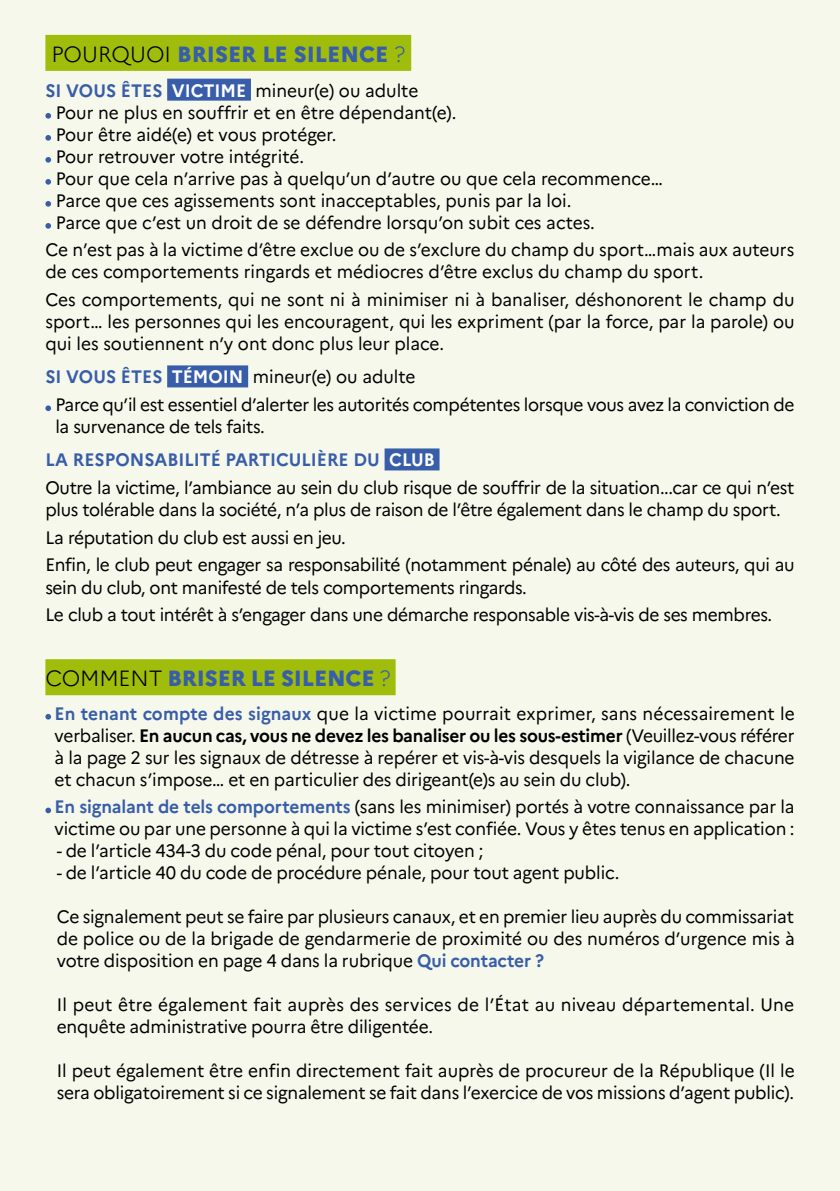
<style>
.page{position:relative;width:840px;height:1191px;background:#fff}
.page>*{position:absolute;margin:0;border:0;box-sizing:border-box;transform-origin:0 0}
.t1{font:800 22px "Marianne";letter-spacing:-.005em;color:#385ea9}
.t2{font:18px/22px "Marianne";letter-spacing:-.01em;color:#000;scale:.96 1}
.t3{font:700 18px/33.4px "Marianne";color:#385ea9;scale:.96 1}
.s1{font-weight:300;color:#000}
.s2{font-weight:300}
.s3{font-weight:700;color:#385ea9}
.s4{font-weight:700;color:#fff}
.s5{font-weight:400;color:#000}
.s6{color:#fff}
.s7{font-weight:700}
</style>
<div class="page">
<div style="left:0;top:0;width:839px;height:1191px;background:#f6f8ec"></div>
<div style="left:45px;top:35px;width:366px;height:36px;background:#a1bd0b"></div>
<div style="left:167px;top:79px;width:84px;height:22px;background:#385ea9"></div>
<div style="left:167px;top:365px;width:81px;height:22px;background:#385ea9"></div>
<div style="left:384px;top:448px;width:55px;height:22px;background:#385ea9"></div>
<div style="left:45px;top:659px;width:350px;height:36px;background:#a1bd0b"></div>
<svg style="left:45px;top:113px;width:6px;height:6px"></svg>
<svg style="left:45px;top:135px;width:6px;height:6px"></svg>
<svg style="left:45px;top:157px;width:6px;height:6px"></svg>
<svg style="left:45px;top:179px;width:6px;height:6px"></svg>
<svg style="left:45px;top:201px;width:6px;height:6px"></svg>
<svg style="left:45px;top:223px;width:6px;height:6px"></svg>
<svg style="left:45px;top:405px;width:6px;height:6px"></svg>
<svg style="left:45px;top:714px;width:6px;height:5px"></svg>
<svg style="left:45px;top:807px;width:6px;height:6px"></svg>
<p class="t1" style="left:51px;top:41px;width:355px"><span class="s1">POURQUOI</span> BRISER LE SILENCE <span class="s2">?</span></p>
<p class="t2" style="left:56px;top:79px;width:633px;text-indent:-10px"><span class="s3">SI VOUS ÊTES</span> <span class="s4">VICTIME</span> mineur(e) ou adulte<br>Pour ne plus en souffrir et en être dépendant(e).<br>Pour être aidé(e) et vous protéger.<br>Pour retrouver votre intégrité.<br>Pour que cela n’arrive pas à quelqu’un d’autre ou que cela recommence… Parce que ces agissements sont inacceptables, punis par la loi.<br>Parce que c’est un droit de se défendre lorsqu’on subit ces actes.</p>
<p class="t2" style="left:45px;top:239px;width:781px">Ce n’est pas à la victime d’être exclue ou de s’exclure du champ du sport…mais aux auteurs de ces comportements ringards et médiocres d’être exclus du champ du sport.</p>
<p class="t2" style="left:45px;top:288px;width:781px;text-align:justify">Ces comportements, qui ne sont ni à minimiser ni à banaliser, déshonorent le champ du sport… les personnes qui les encouragent, qui les expriment (par la force, par la parole) ou qui les soutiennent n’y ont donc plus leur place.</p>
<p class="t2" style="left:55px;top:363px;width:771px;line-height:27.6px;text-indent:-10px"><span class="s3">SI VOUS ÊTES</span> <span class="s4">TÉMOIN</span> mineur(e) ou adulte<br>Parce qu’il est essentiel d’alerter les autorités compétentes lorsque vous avez la conviction de</p>
<p class="t3" style="left:45px;top:410px;width:407px;text-indent:10px"><span class="s5">la survenance de tels faits.<br></span>LA RESPONSABILITÉ PARTICULIÈRE DU <span class="s6">CLUB</span></p>
<p class="t2" style="left:45px;top:477px;width:781px">Outre la victime, l’ambiance au sein du club risque de souffrir de la situation...car ce qui n’est plus tolérable dans la société, n’a plus de raison de l’être également dans le champ du sport.</p>
<p class="t2" style="left:45px;top:523px;width:781px;line-height:27.6px">La réputation du club est aussi en jeu.<br>Enfin, le club peut engager sa responsabilité (notamment pénale) au côté des auteurs, qui au</p>
<p class="t2" style="left:45px;top:573px;width:758px;line-height:27.6px">sein du club, ont manifesté de tels comportements ringards.<br>Le club a tout intérêt à s’engager dans une démarche responsable vis-à-vis de ses membres.</p>
<p class="t1" style="left:45px;top:665px;width:346px"><span class="s1">COMMENT</span> BRISER LE SILENCE <span class="s2">?</span></p>
<p class="t2" style="left:55px;top:702px;width:772px;text-align:justify"><span class="s3">En tenant compte des signaux</span> que la victime pourrait exprimer, sans nécessairement le verbaliser. <span class="s7">En aucun cas, vous ne devez les banaliser ou les sous-estimer</span> (Veuillez-vous référer à la page 2 sur les signaux de détresse à repérer et vis-à-vis desquels la vigilance de chacune et chacun s’impose… et en particulier des dirigeant(e)s au sein du club).</p>
<p class="t2" style="left:55px;top:796px;width:772px"><span class="s3">En signalant de tels comportements</span> (sans les minimiser) portés à votre connaissance par la victime ou par une personne à qui la victime s’est confiée. Vous y êtes tenus en application :</p>
<p class="t2" style="left:57px;top:840px;width:445px">- de l’article 434-3 du code pénal, pour tout citoyen ;</p>
<p class="t2" style="left:57px;top:862px;width:587px">- de l’article 40 du code de procédure pénale, pour tout agent public.</p>
<p class="t2" style="left:57px;top:906px;width:769px;text-align:justify">Ce signalement peut se faire par plusieurs canaux, et en premier lieu auprès du commissariat de police ou de la brigade de gendarmerie de proximité ou des numéros d’urgence mis à votre disposition en page 4 dans la rubrique <span class="s3">Qui contacter ?</span></p>
<p class="t2" style="left:57px;top:994px;width:769px">Il peut être également fait auprès des services de l’État au niveau départemental. Une enquête administrative pourra être diligentée.</p>
<p class="t2" style="left:57px;top:1059px;width:769px">Il peut également être enfin directement fait auprès de procureur de la République (Il le sera obligatoirement si ce signalement se fait dans l’exercice de vos missions d’agent public).</p>
</div>
